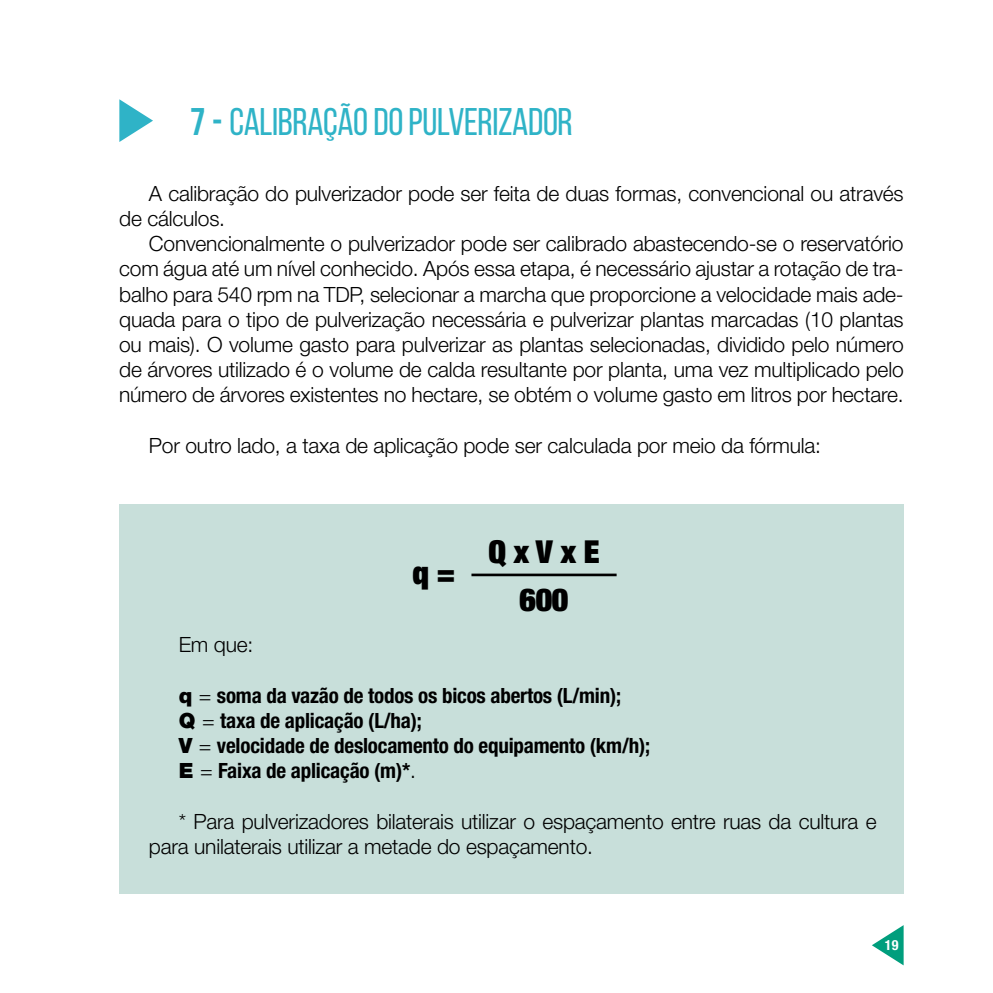
<style>
.page{position:relative;width:993px;height:993px;background:#fff}
.page>*{position:absolute;margin:0;border:0;box-sizing:border-box;transform-origin:0 0}
.t1{font:38.5px "Bebas Neue";letter-spacing:-.01em;color:#2fb3c7}
.t2{font:900 condensed 31.68px/47.8px "Helvetica Neue LT Std";color:#000;text-align:center}
.t3{font:300 21px/25.2px "Helvetica Neue LT Std";letter-spacing:-.01em;color:#000}
.t4{font:700 condensed 21px/25.2px "Helvetica Neue LT Std";letter-spacing:-.01em;color:#000}
.t5{font:700 condensed 14px "Helvetica Neue LT Std";color:#fff}
.s1{font-weight:700}
.s2{font-weight:900;font-stretch:normal}
.s3{font-weight:300;font-stretch:normal}
</style>
<div class="page">
<svg style="left:872px;top:925px;width:31px;height:40px"></svg>
<div style="left:119px;top:504px;width:784px;height:389px;background:#c8dfda"></div>
<svg style="left:119px;top:99px;width:34px;height:43px"></svg>
<hr style="left:471px;top:573px;width:145px;height:3px;background:#000">
<h1 class="t1" style="left:190px;top:101px;width:384px"><span class="s1">7 -</span> CALIBRAÇÃO DO PULVERIZADOR</h1>
<p class="t3" style="left:119px;top:180px;width:785px;text-indent:30px">A calibração do pulverizador pode ser feita de duas formas, convencional ou através de cálculos.</p>
<p class="t3" style="left:119px;top:230px;width:785px;text-align:justify;text-indent:30px">Convencionalmente o pulverizador pode ser calibrado abastecendo-se o reservatório com água até um nível conhecido. Após essa etapa, é necessário ajustar a rotação de tra&shy;balho para 540 rpm na TDP, selecionar a marcha que proporcione a velocidade mais ade&shy;quada para o tipo de pulverização necessária e pulverizar plantas marcadas (10 plantas ou mais). O volume gasto para pulverizar as plantas selecionadas, dividido pelo número de árvores utilizado é o volume de calda resultante por planta, uma vez multiplicado pelo número de árvores existentes no hectare, se obtém o volume gasto em litros por hectare.</p>
<p class="t3" style="left:149px;top:432px;width:673px">Por outro lado, a taxa de aplicação pode ser calculada por meio da fórmula:</p>
<h2 class="t2" style="left:412px;top:547px;width:45px">q =</h2>
<h2 class="t2" style="left:488px;top:527px;width:113px">Q x V x E<br>600</h2>
<p class="t3" style="left:179px;top:631px;width:76px">Em que:</p>
<p class="t4" style="left:179px;top:682px;width:472px"><span class="s2">q</span> <span class="s3">=</span> soma da vazão de todos os bicos abertos (L/min);<br><span class="s2">Q</span> <span class="s3">=</span> taxa de aplicação (L/ha);<br><span class="s2">V</span> <span class="s3">=</span> velocidade de deslocamento do equipamento (km/h); <span class="s2">E</span> <span class="s3">=</span> Faixa de aplicação (m)*<span class="s3">.</span></p>
<p class="t3" style="left:149px;top:808px;width:729px;text-indent:30px">* Para pulverizadores bilaterais utilizar o espaçamento entre ruas da cultura e para unilaterais utilizar a metade do espaçamento.</p>
<p class="t5" style="left:884px;top:937px;width:44px">19 19</p>
</div>
